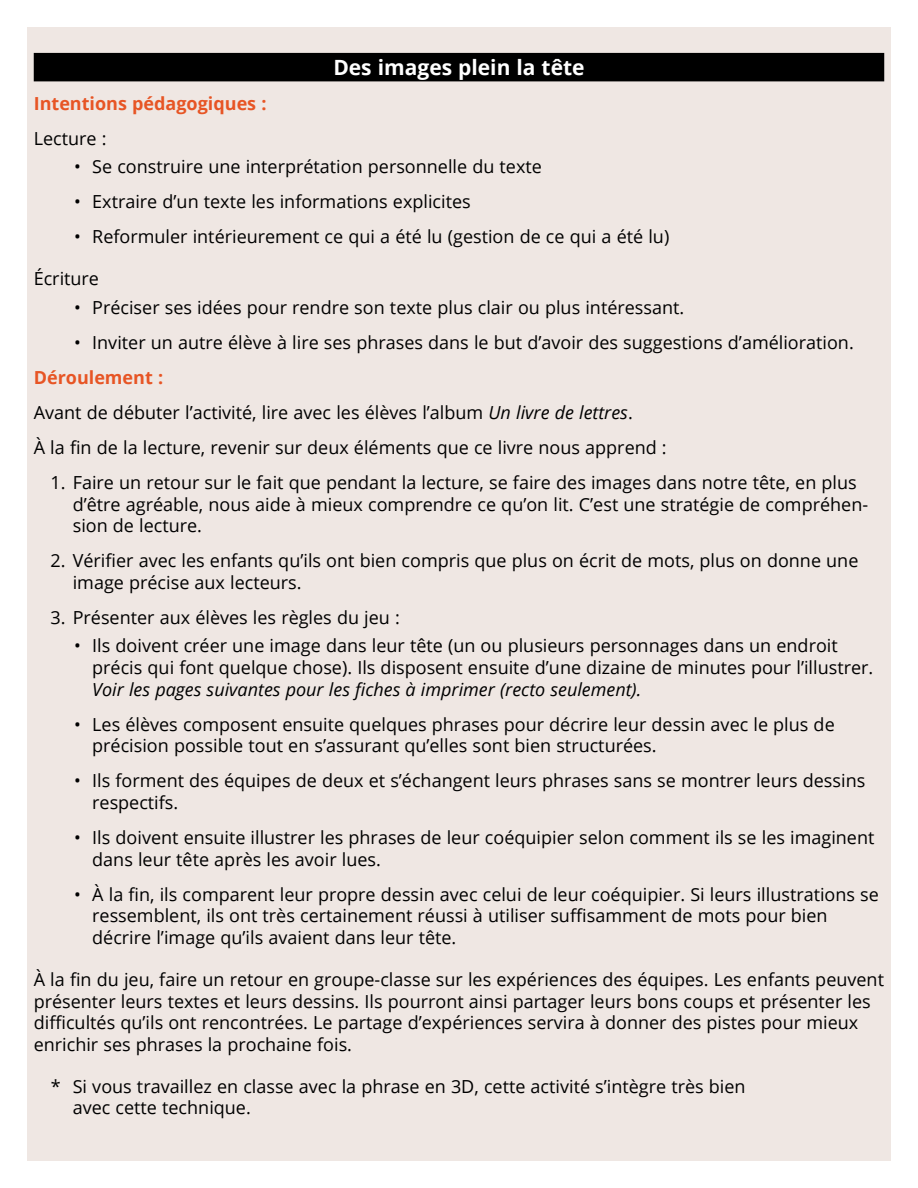
<style>
.page{position:relative;width:918px;height:1188px;background:#fff}
.page>*{position:absolute;margin:0;border:0;box-sizing:border-box;transform-origin:0 0}
.Étapes{font:700 21px "Open Sans";color:#fff}
.Texte_sous-points{font:18px/21.6px "Open Sans";color:#000}
.Texte_numéroté{font:18px/21.6px "Open Sans";color:#000}
.Texte_no_indent{font:18px/21.6px "Open Sans";color:#000}
.Texte_sous-points-de{font:18px/21.6px "Open Sans";color:#000}
.Texte_numéroté-exerc{font:700 18px "Open Sans";color:#e75525}
.s1{font-style:italic}
</style>
<div class="page">
<div style="left:27px;top:27px;width:864px;height:1134px;background:#efe7e3"></div>
<div style="left:34px;top:53px;width:850px;height:28px;background:#000"></div>
<p class="Étapes" style="left:333px;top:52px;width:253px">Des images plein la tête</p>
<p class="Texte_numéroté-exerc" style="left:34px;top:91px;width:234px">Intentions pédagogiques :</p>
<p class="Texte_numéroté" style="left:34px;top:127px;width:74px">Lecture :</p>
<p class="Texte_sous-points" style="left:74px;top:155px;width:469px">• Se construire une interprétation personnelle du texte</p>
<p class="Texte_sous-points" style="left:74px;top:191px;width:398px">• Extraire d’un texte les informations explicites</p>
<p class="Texte_sous-points" style="left:74px;top:226px;width:597px">• Reformuler intérieurement ce qui a été lu (gestion de ce qui a été lu)</p>
<p class="Texte_numéroté" style="left:34px;top:267px;width:67px">Écriture</p>
<p class="Texte_sous-points" style="left:74px;top:296px;width:612px">• Préciser ses idées pour rendre son texte plus clair ou plus intéressant.</p>
<p class="Texte_sous-points" style="left:74px;top:331px;width:781px">• Inviter un autre élève à lire ses phrases dans le but d’avoir des suggestions d’amélioration.</p>
<p class="Texte_numéroté-exerc" style="left:34px;top:365px;width:131px">Déroulement :</p>
<p class="Texte_numéroté" style="left:34px;top:401px;width:601px">Avant de débuter l’activité, lire avec les élèves l’album <span class="s1">Un livre de lettres</span>.</p>
<p class="Texte_numéroté" style="left:34px;top:436px;width:635px">À la fin de la lecture, revenir sur deux éléments que ce livre nous apprend :</p>
<p class="Texte_numéroté" style="left:73px;top:471px;width:797px;text-indent:-22px">1. Faire un retour sur le fait que pendant la lecture, se faire des images dans notre tête, en plus d’être agréable, nous aide à mieux comprendre ce qu’on lit. C’est une stratégie de compréhen&shy;sion de lecture.</p>
<p class="Texte_numéroté" style="left:73px;top:550px;width:787px;text-indent:-22px">2. Vérifier avec les enfants qu’ils ont bien compris que plus on écrit de mots, plus on donne une image précise aux lecteurs.</p>
<p class="Texte_numéroté" style="left:50px;top:606px;width:351px">3. Présenter aux élèves les règles du jeu :</p>
<p class="Texte_sous-points" style="left:92px;top:635px;width:783px;text-indent:-18px">• Ils doivent créer une image dans leur tête (un ou plusieurs personnages dans un endroit précis qui font quelque chose). Ils disposent ensuite d’une dizaine de minutes pour l’illustrer.<br><span class="s1">Voir les pages suivantes pour les fiches à imprimer (recto seulement).</span></p>
<p class="Texte_sous-points" style="left:92px;top:713px;width:744px;text-indent:-18px">• Les élèves composent ensuite quelques phrases pour décrire leur dessin avec le plus de précision possible tout en s’assurant qu’elles sont bien structurées.</p>
<p class="Texte_sous-points" style="left:92px;top:770px;width:775px;text-indent:-18px">• Ils forment des équipes de deux et s’échangent leurs phrases sans se montrer leurs dessins respectifs.</p>
<p class="Texte_sous-points" style="left:92px;top:826px;width:784px;text-indent:-18px">• Ils doivent ensuite illustrer les phrases de leur coéquipier selon comment ils se les imaginent dans leur tête après les avoir lues.</p>
<p class="Texte_sous-points-de" style="left:92px;top:883px;width:788px;text-indent:-18px">• À la fin, ils comparent leur propre dessin avec celui de leur coéquipier. Si leurs illustrations se ressemblent, ils ont très certainement réussi à utiliser suffisamment de mots pour bien décrire l’image qu’ils avaient dans leur tête.</p>
<p class="Texte_no_indent" style="left:34px;top:968px;width:852px">À la fin du jeu, faire un retour en groupe-classe sur les expériences des équipes. Les enfants peuvent présenter leurs textes et leurs dessins. Ils pourront ainsi partager leurs bons coups et présenter les difficultés qu’ils ont rencontrées. Le partage d’expériences servira à donner des pistes pour mieux enrichir ses phrases la prochaine fois.</p>
<p class="Texte_numéroté" style="left:73px;top:1075px;width:674px;text-indent:-22px">* Si vous travaillez en classe avec la phrase en 3D, cette activité s’intègre très bien avec cette technique.</p>
</div>
